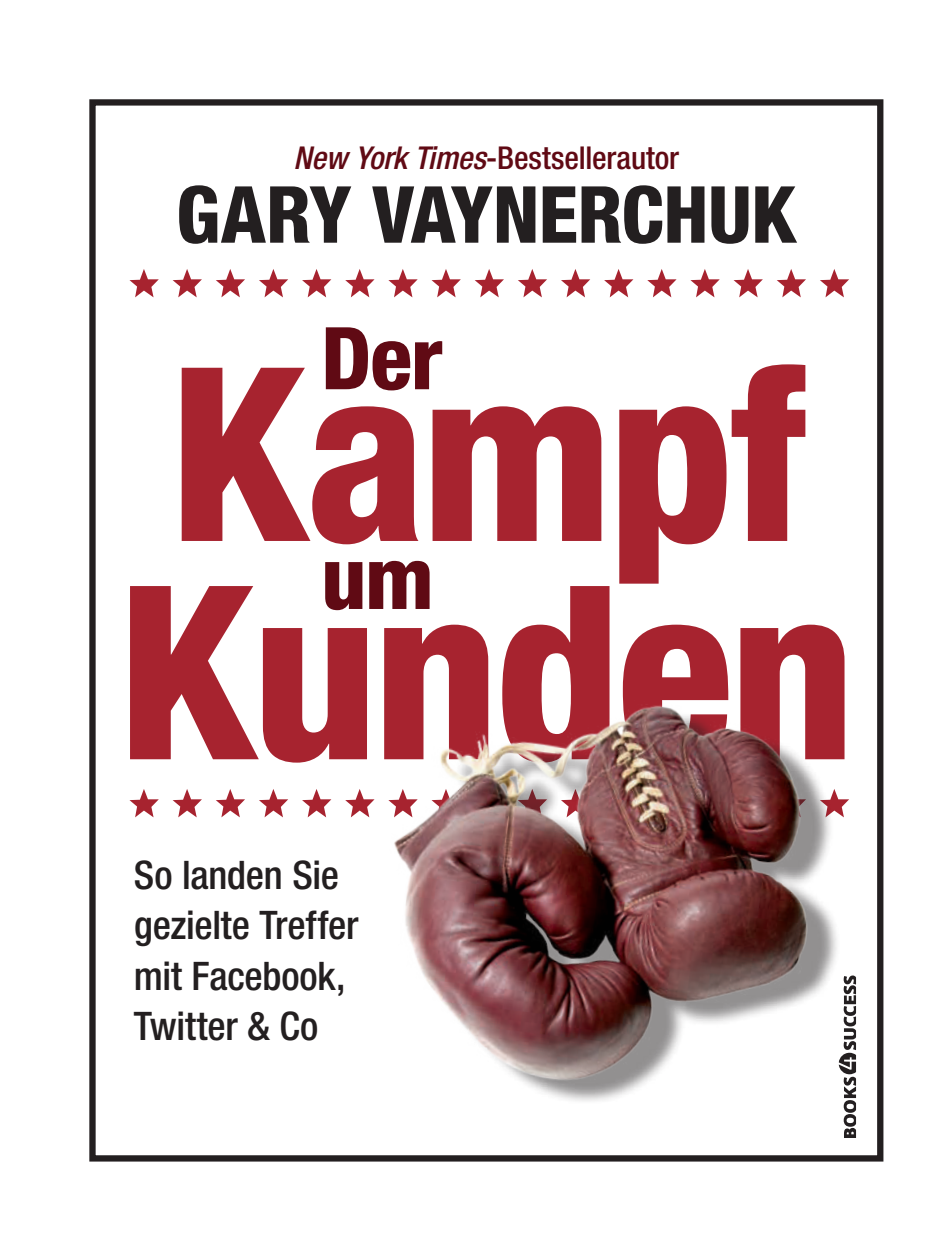
<style>
.page{position:relative;width:943px;height:1241px;background:#fff}
.page>*{position:absolute;margin:0;border:0;box-sizing:border-box;transform-origin:0 0}
.t1{font:800 condensed 242.38px/218.2px "Helvetica Neue LT";letter-spacing:-.02em;color:#a7232f}
.t2{font:800 condensed 86.62px "Helvetica Neue LT";color:#600a14}
.t3{font:800 condensed 78.75px "Helvetica Neue LT";letter-spacing:-.01em;color:#231f20}
.t4{font:500 condensed 39.38px/50.4px "Helvetica Neue LT";letter-spacing:-.005em;color:#231f20}
.t5{font:500 condensed 31.5px "Helvetica Neue LT";letter-spacing:-.005em;color:#600a14}
.s1{font-style:italic}
</style>
<div class="page">
<div style="left:89px;top:99px;width:794px;height:1062px;border:6px solid #231f20"></div>
<svg style="left:843px;top:975px;width:13px;height:161px"></svg>
<svg style="left:173px;top:269px;width:29px;height:28px"></svg>
<svg style="left:129px;top:269px;width:30px;height:28px"></svg>
<svg style="left:777px;top:269px;width:29px;height:28px"></svg>
<svg style="left:820px;top:269px;width:29px;height:28px"></svg>
<svg style="left:216px;top:269px;width:29px;height:28px"></svg>
<svg style="left:259px;top:269px;width:29px;height:28px"></svg>
<svg style="left:302px;top:269px;width:29px;height:28px"></svg>
<svg style="left:345px;top:269px;width:29px;height:28px"></svg>
<svg style="left:388px;top:269px;width:29px;height:28px"></svg>
<svg style="left:431px;top:269px;width:30px;height:28px"></svg>
<svg style="left:474px;top:269px;width:30px;height:28px"></svg>
<svg style="left:518px;top:269px;width:29px;height:28px"></svg>
<svg style="left:561px;top:269px;width:29px;height:28px"></svg>
<svg style="left:604px;top:269px;width:29px;height:28px"></svg>
<svg style="left:647px;top:269px;width:29px;height:28px"></svg>
<svg style="left:690px;top:269px;width:29px;height:28px"></svg>
<svg style="left:733px;top:269px;width:29px;height:28px"></svg>
<svg style="left:173px;top:789px;width:29px;height:28px"></svg>
<svg style="left:129px;top:789px;width:30px;height:28px"></svg>
<svg style="left:216px;top:789px;width:29px;height:28px"></svg>
<img style="left:259px;top:706px;width:588px;height:408px">
<p class="t5" style="left:293px;top:146px;width:387px"><span class="s1">New York Times</span>-Bestsellerautor</p>
<h3 class="t3" style="left:176px;top:185px;width:621px">GARY VAYNERCHUK</h3>
<h2 class="t2" style="left:321px;top:326px;width:123px">Der</h2>
<h1 class="t1" style="left:117px;top:365px;width:739px">Kampf<br>Kunden</h1>
<h2 class="t2" style="left:321px;top:546px;width:114px">um</h2>
<p class="t4" style="left:134px;top:852px;width:226px">So landen Sie gezielte Treffer mit Facebook,<br>Twitter &amp; Co</p>
</div>
